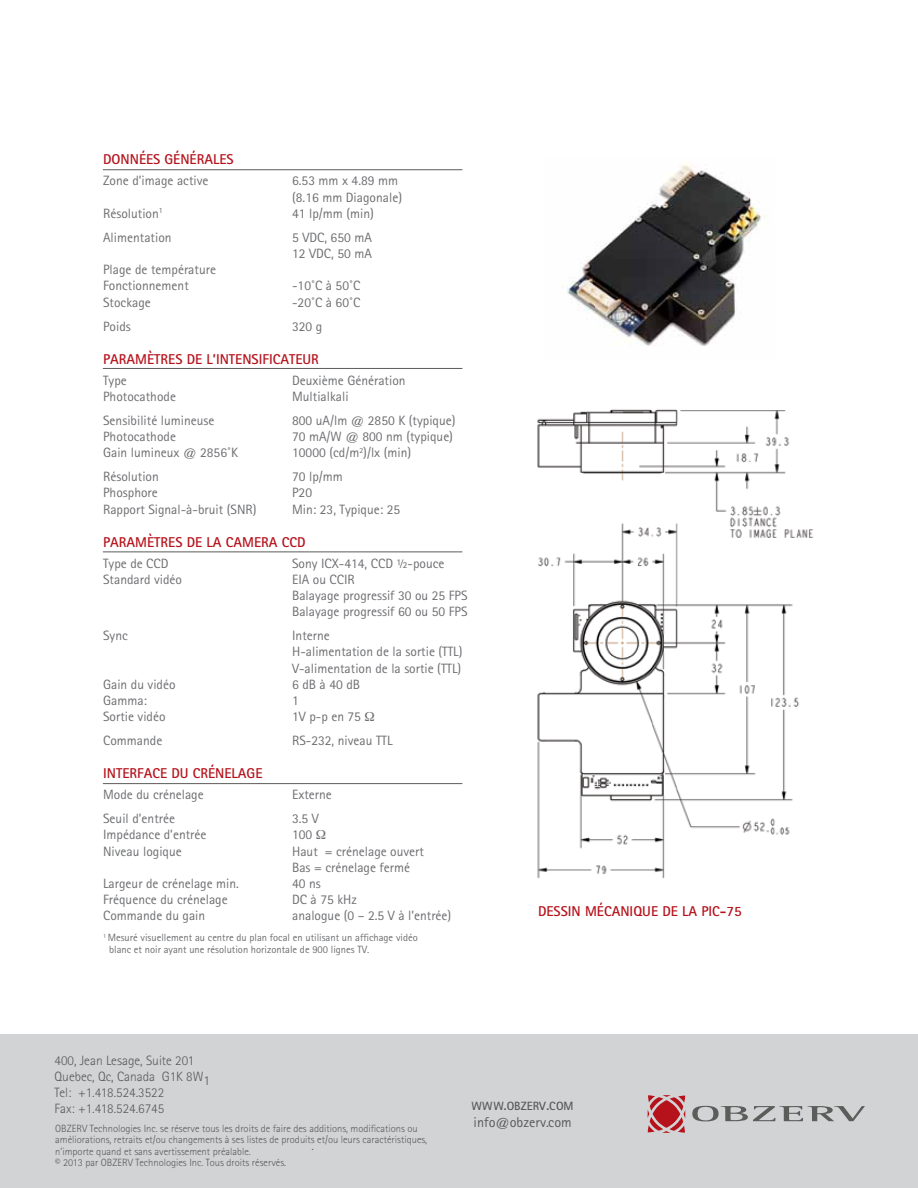
<style>
.page{position:relative;width:918px;height:1188px;background:#fff}
.page>*{position:absolute;margin:0;border:0;box-sizing:border-box;transform-origin:0 0}
.t1{font:700 14.25px "Rotis Sans Serif";color:#b5121b}
.t2{font:14.25px "Rotis Sans Serif";color:#58595b}
.t3{font:13.5px/16.2px "Rotis Sans Serif";color:#6d6e71}
.t4{font:300 13.5px/16.2px "Rotis Sans Serif";color:#58595b}
.t5{font:700 12px "Rotis Sans Serif";color:#58595b}
.t6{font:300 10.5px/11.2px "Rotis Sans Serif";color:#58595b}
.t7{font:10.5px/12px "Rotis Sans Serif";color:#6d6e71}
</style>
<div class="page">
<img style="left:562px;top:163px;width:206px;height:183px">
<hr style="left:103px;top:169px;width:359px;height:1px;background:#5c5c5a">
<hr style="left:103px;top:368px;width:359px;height:1px;background:#5c5c5a">
<hr style="left:103px;top:552px;width:359px;height:1px;background:#5c5c5a">
<hr style="left:103px;top:783px;width:359px;height:1px;background:#5c5c5a">
<img style="left:537px;top:409px;width:277px;height:470px">
<div style="left:0;top:1035px;width:918px;height:153px;background:#d1d3d4"></div>
<svg style="left:648px;top:1095px;width:37px;height:38px"></svg>
<svg style="left:692px;top:1106px;width:173px;height:15px"></svg>
<p class="t1" style="left:103px;top:151px;width:132px">DONNÉES GÉNÉRALES</p>
<p class="t3" style="left:103px;top:173px;width:107px">Zone d’image active</p>
<p class="t3" style="left:292px;top:173px;width:111px">6.53 mm x 4.89 mm (8.16 mm Diagonale)</p>
<p class="t3" style="left:103px;top:205px;width:61px">Résolution<sup>1</sup></p>
<p class="t3" style="left:292px;top:205px;width:83px">41 lp/mm (min)</p>
<p class="t3" style="left:103px;top:229px;width:70px">Alimentation</p>
<p class="t3" style="left:292px;top:229px;width:81px">5 VDC, 650 mA<br>12 VDC, 50 mA</p>
<p class="t3" style="left:103px;top:261px;width:114px">Plage de température<br>Fonctionnement</p>
<p class="t3" style="left:292px;top:278px;width:70px">-10˚C à 50˚C</p>
<p class="t3" style="left:103px;top:294px;width:49px">Stockage</p>
<p class="t3" style="left:292px;top:294px;width:70px">-20˚C à 60˚C</p>
<p class="t3" style="left:103px;top:318px;width:29px">Poids</p>
<p class="t3" style="left:292px;top:318px;width:32px">320 g</p>
<p class="t1" style="left:103px;top:350px;width:217px">PARAMÈTRES DE L’INTENSIFICATEUR</p>
<p class="t3" style="left:103px;top:372px;width:25px">Type</p>
<p class="t3" style="left:292px;top:372px;width:115px">Deuxième Génération</p>
<p class="t3" style="left:103px;top:388px;width:74px">Photocathode</p>
<p class="t3" style="left:292px;top:388px;width:58px">Multialkali</p>
<p class="t3" style="left:103px;top:412px;width:113px">Sensibilité lumineuse</p>
<p class="t3" style="left:292px;top:412px;width:165px">800 uA/lm @ 2850 K (typique)</p>
<p class="t3" style="left:103px;top:428px;width:74px">Photocathode</p>
<p class="t3" style="left:292px;top:428px;width:162px">70 mA/W @ 800 nm (typique)</p>
<p class="t3" style="left:103px;top:444px;width:137px">Gain lumineux @ 2856˚K</p>
<p class="t3" style="left:292px;top:444px;width:121px">10000 (cd/m<sup>2</sup>)/lx (min)</p>
<p class="t3" style="left:103px;top:468px;width:57px">Résolution</p>
<p class="t3" style="left:292px;top:468px;width:52px">70 lp/mm</p>
<p class="t3" style="left:103px;top:485px;width:56px">Phosphore</p>
<p class="t3" style="left:292px;top:485px;width:21px">P20</p>
<p class="t3" style="left:103px;top:501px;width:155px">Rapport Signal-à-bruit (SNR)</p>
<p class="t3" style="left:292px;top:501px;width:110px">Min: 23, Typique: 25</p>
<p class="t1" style="left:103px;top:533px;width:204px">PARAMÈTRES DE LA CAMERA CCD</p>
<p class="t3" style="left:103px;top:555px;width:67px">Type de CCD</p>
<p class="t3" style="left:292px;top:555px;width:154px">Sony ICX-414, CCD ½-pouce</p>
<p class="t3" style="left:103px;top:571px;width:80px">Standard vidéo</p>
<p class="t3" style="left:292px;top:571px;width:177px">EIA ou CCIR<br>Balayage progressif 30 ou 25 FPS<br>Balayage progressif 60 ou 50 FPS</p>
<p class="t3" style="left:103px;top:627px;width:26px">Sync</p>
<p class="t3" style="left:292px;top:627px;width:172px">Interne<br>H-alimentation de la sortie (TTL)<br>V-alimentation de la sortie (TTL)</p>
<p class="t3" style="left:103px;top:676px;width:74px">Gain du vidéo</p>
<p class="t3" style="left:292px;top:676px;width:69px">6 dB à 40 dB</p>
<p class="t3" style="left:103px;top:692px;width:46px">Gamma:</p>
<p class="t3" style="left:292px;top:692px;width:8px">1</p>
<p class="t3" style="left:103px;top:708px;width:64px">Sortie vidéo</p>
<p class="t3" style="left:292px;top:708px;width:70px">1V p-p en 75</p>
<p class="t3" style="left:103px;top:732px;width:61px">Commande</p>
<p class="t3" style="left:292px;top:732px;width:102px">RS-232, niveau TTL</p>
<p class="t1" style="left:103px;top:764px;width:161px">I NTERFACE DU CRÉNELAGE</p>
<p class="t3" style="left:103px;top:786px;width:102px">Mode du crénelage</p>
<p class="t3" style="left:292px;top:786px;width:41px">Externe</p>
<p class="t3" style="left:103px;top:810px;width:73px">Seuil d’entrée</p>
<p class="t3" style="left:292px;top:810px;width:28px">3.5 V</p>
<p class="t3" style="left:103px;top:827px;width:105px">Impédance d’entrée</p>
<p class="t3" style="left:292px;top:827px;width:22px">100</p>
<p class="t3" style="left:103px;top:843px;width:80px">Niveau logique</p>
<p class="t3" style="left:292px;top:843px;width:133px">Haut = crénelage ouvert<br>Bas = crénelage fermé</p>
<p class="t3" style="left:103px;top:875px;width:137px">Largeur de crénelage min.</p>
<p class="t3" style="left:292px;top:875px;width:30px">40 ns</p>
<p class="t3" style="left:103px;top:891px;width:126px">Fréquence du crénelage</p>
<p class="t3" style="left:292px;top:891px;width:66px">DC à 75 kHz</p>
<p class="t3" style="left:103px;top:908px;width:104px">Commande du gain</p>
<p class="t3" style="left:292px;top:908px;width:161px">analogue (0 – 2.5 V à l’entrée)</p>
<p class="t7" style="left:109px;top:932px;width:310px;text-indent:-6px"><sup>1</sup> Mesuré visuellement au centre du plan focal en utilisant un affichage vidéo blanc et noir ayant une résolution horizontale de 900 lignes TV.</p>
<p class="t1" style="left:538px;top:902px;width:205px">DESSIN MÉCANIQUE DE LA PIC-75</p>
<p class="t4" style="left:55px;top:1052px;width:157px">400, Jean Lesage, Suite 201<br>Quebec, Qc, Canada G1K 8W1<br>Tel: +1.418.524.3522<br>Fax: +1.418.524.6745</p>
<p class="t6" style="left:55px;top:1123px;width:364px">OBZERV Technologies Inc. se réserve tous les droits de faire des additions, modifications ou</p>
<p class="t6" style="left:55px;top:1134px;width:373px">améliorations, retraits et/ou changements à ses listes de produits et/ou leurs caractéristiques, n’importe quand et sans avertissement préalable.<br>© 2013 par OBZERV Technologies Inc. Tous droits réservés.</p>
<p class="t4" style="left:311px;top:1137px;width:4px">.</p>
<p class="t5" style="left:472px;top:1098px;width:103px">WWW.OBZERV.COM</p>
<p class="t2" style="left:474px;top:1114px;width:100px">info@obzerv.com</p>
</div>
